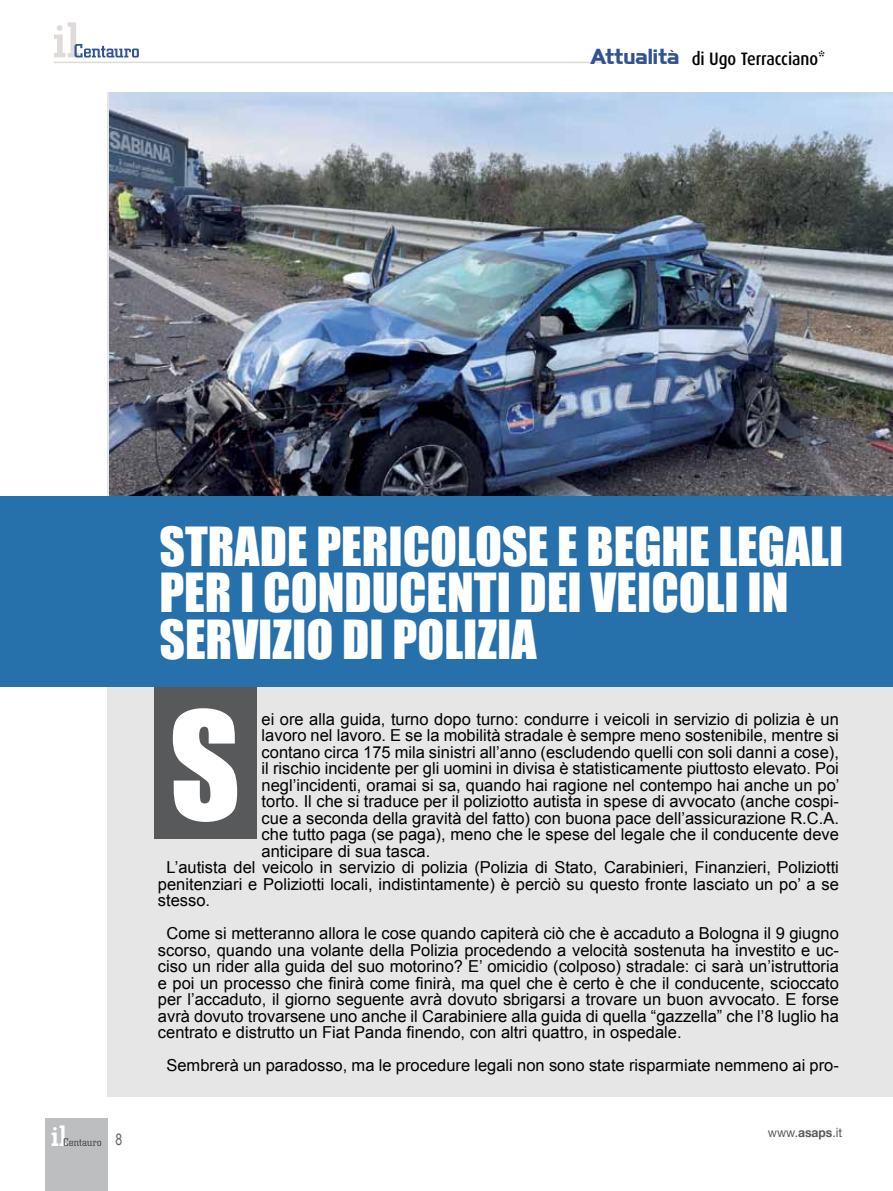
<style>
.page{position:relative;width:893px;height:1191px;background:#fff}
.page>*{position:absolute;margin:0;border:0;box-sizing:border-box;transform-origin:0 0}
.t1{font:49.5px/46.5px "Impact";color:#fff}
.t2{font:500 18px "Dax";color:#000;scale:.9 1}
.t3{font:16.5px/16.5px "Arial";color:#000;text-align:justify}
.t4{font:15.75px "Arial Narrow";color:#636466;scale:.95 1}
.t5{font:12.75px "Helvetica Neue";color:#58595b;scale:.95 1}
.s1{font-family:"Highland Gothic FLF";font-weight:700;font-size:19.5px;color:#325296}
.s2{font-weight:700}
</style>
<div class="page">
<div style="left:107px;top:93px;width:786px;height:1004px;background:#e6e6e7"></div>
<img style="left:109px;top:93px;width:784px;height:403px">
<div style="left:46px;top:1118px;width:62px;height:73px;background:#bcbec0"></div>
<svg style="left:52px;top:1125px;width:49px;height:21px"></svg>
<hr style="left:54px;top:62px;width:560px;height:1px;background:#dedbd8">
<svg style="left:54px;top:22px;width:85px;height:36px"></svg>
<div style="left:0;top:496px;width:893px;height:191px;background:#2671ab"></div>
<div style="left:154px;top:687px;width:103px;height:152px;background:#58595b"></div>
<svg style="left:173px;top:708px;width:64px;height:114px"></svg>
<p class="t2" style="left:590px;top:49px;width:263px"><span class="s1">Attualità</span> di Ugo Terracciano*</p>
<p class="t4" style="left:116px;top:1127px;width:9px">8</p>
<h1 class="t1" style="left:159px;top:521px;width:685px">STRADE PERICOLOSE E BEGHE LEGALI<br>PER I CONDUCENTI DEI VEICOLI IN<br>SERVIZIO DI POLIZIA</h1>
<p class="t3" style="left:262px;top:710px;width:579px">ei ore alla guida, turno dopo turno: condurre i veicoli in servizio di polizia è un</p>
<p class="t3" style="left:262px;top:727px;width:579px">lavoro nel lavoro. E se la mobilità stradale è sempre meno sostenibile, mentre si</p>
<p class="t3" style="left:262px;top:743px;width:579px">contano circa 175 mila sinistri all’anno (escludendo quelli con soli danni a cose),</p>
<p class="t3" style="left:262px;top:760px;width:579px">il rischio incidente per gli uomini in divisa è statisticamente piuttosto elevato. Poi</p>
<p class="t3" style="left:262px;top:776px;width:579px">negl’incidenti, oramai si sa, quando hai ragione nel contempo hai anche un po’</p>
<p class="t3" style="left:262px;top:793px;width:579px">torto. Il che si traduce per il poliziotto autista in spese di avvocato (anche cospi-</p>
<p class="t3" style="left:262px;top:809px;width:579px">cue a seconda della gravità del fatto) con buona pace dell’assicurazione R.C.A.</p>
<p class="t3" style="left:262px;top:826px;width:579px">che tutto paga (se paga), meno che le spese del legale che il conducente deve</p>
<p class="t3" style="left:262px;top:842px;width:170px">anticipare di sua tasca.</p>
<p class="t3" style="left:166px;top:859px;width:674px">L’autista del veicolo in servizio di polizia (Polizia di Stato, Carabinieri, Finanzieri, Poliziotti</p>
<p class="t3" style="left:158px;top:875px;width:682px">penitenziari e Poliziotti locali, indistintamente) è perciò su questo fronte lasciato un po’ a se</p>
<p class="t3" style="left:158px;top:892px;width:54px">stesso.</p>
<p class="t3" style="left:158px;top:925px;width:682px;text-indent:8px">Come si metteranno allora le cose quando capiterà ciò che è accaduto a Bologna il 9 giugno scorso, quando una volante della Polizia procedendo a velocità sostenuta ha investito e uc&shy;ciso un rider alla guida del suo motorino? E’ omicidio (colposo) stradale: ci sarà un’istruttoria e poi un processo che finirà come finirà, ma quel che è certo è che il conducente, scioccato per l’accaduto, il giorno seguente avrà dovuto sbrigarsi a trovare un buon avvocato. E forse avrà dovuto trovarsene uno anche il Carabiniere alla guida di quella “gazzella” che l’8 luglio ha centrato e distrutto un Fiat Panda finendo, con altri quattro, in ospedale.</p>
<p class="t3" style="left:166px;top:1057px;width:674px">Sembrerà un paradosso, ma le procedure legali non sono state risparmiate nemmeno ai pro-</p>
<p class="t5" style="left:768px;top:1123px;width:80px">www.<span class="s2">asaps</span>.it</p>
</div>
